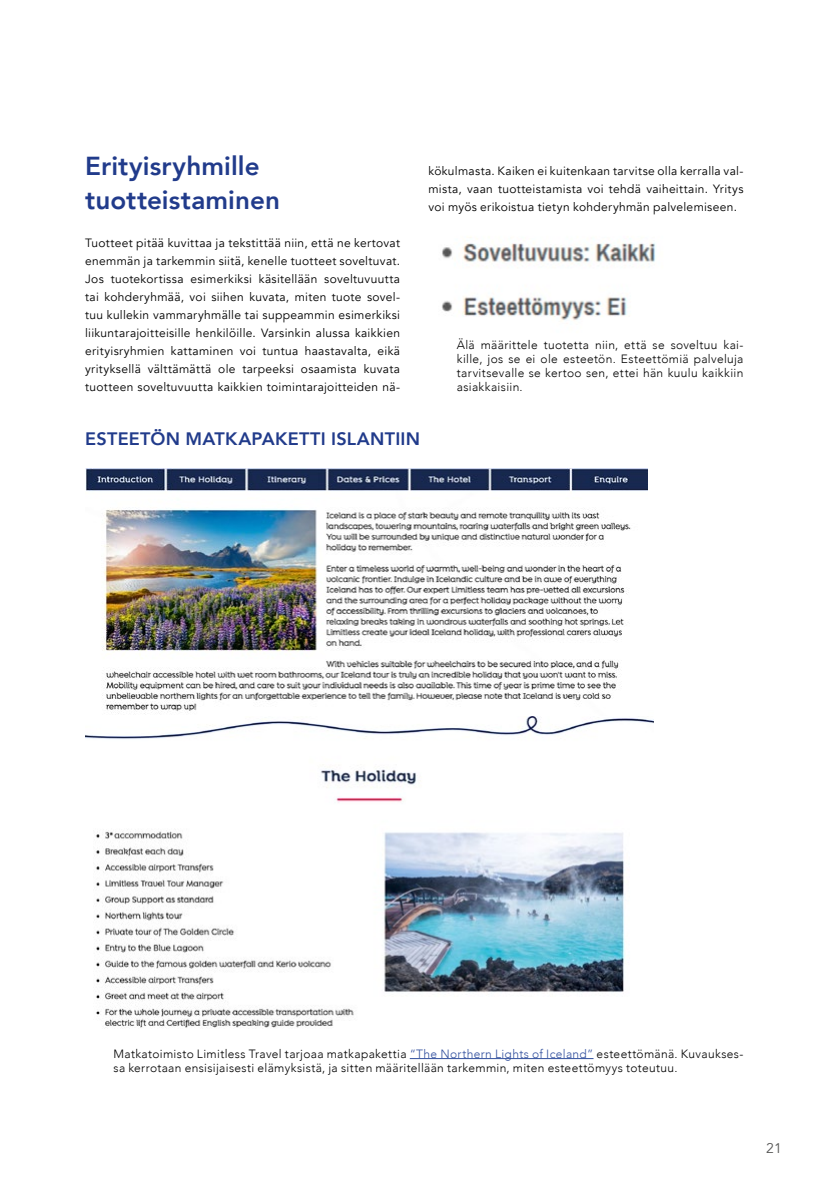
<style>
.page{position:relative;width:840px;height:1191px;background:#fff}
.page>*{position:absolute;margin:0;border:0;box-sizing:border-box;transform-origin:0 0}
.t1{font:800 26px/34px "Avenir";letter-spacing:.005em;color:#213b8b}
.t2{font:800 18px "Avenir";letter-spacing:.015em;color:#213b8b}
.t3{font:14px "Avenir";color:#575756}
.Body_copy{font:12px/18px "Avenir";letter-spacing:.025em;color:#000;text-align:justify}
.kuvateksti{font:300 12px/14px "Avenir";letter-spacing:.03em;color:#000;text-align:justify}
.s1{color:#32509e}
</style>
<div class="page">
<img style="left:442px;top:237px;width:214px;height:84px">
<hr style="left:409px;top:1058px;width:184px;height:1px;background:#32509e">
<img style="left:86px;top:716px;width:567px;height:312px">
<img style="left:86px;top:468px;width:561px;height:246px">
<h2 class="t1" style="left:85px;top:149px;width:196px">Erityisryhmille tuotteistaminen</h2>
<p class="Body_copy" style="left:85px;top:234px;width:316px">Tuotteet pitää kuvittaa ja tekstittää niin, että ne kertovat enemmän ja tarkemmin siitä, kenelle tuotteet soveltuvat.<br>Jos tuotekortissa esimerkiksi käsitellään soveltuvuutta tai kohderyhmää, voi siihen kuvata, miten tuote sovel&shy;tuu kullekin vammaryhmälle tai suppeammin esimerkiksi liikuntarajoitteisille henkilöille. Varsinkin alussa kaikkien erityisryhmien kattaminen voi tuntua haastavalta, eikä yrityksellä välttämättä ole tarpeeksi osaamista kuvata tuotteen soveltuvuutta kaikkien toimintarajoitteiden nä-</p>
<p class="Body_copy" style="left:428px;top:162px;width:316px">kökulmasta. Kaiken ei kuitenkaan tarvitse olla kerralla val&shy;mista, vaan tuotteistamista voi tehdä vaiheittain. Yritys voi myös erikoistua tietyn kohderyhmän palvelemiseen.</p>
<p class="kuvateksti" style="left:456px;top:338px;width:288px">Älä määrittele tuotetta niin, että se soveltuu kai&shy;kille, jos se ei ole esteetön. Esteettömiä palveluja tarvitsevalle se kertoo sen, ettei hän kuulu kaikkiin asiakkaisiin.</p>
<h3 class="t2" style="left:85px;top:425px;width:336px">ESTEETÖN MATKAPAKETTI ISLANTIIN</h3>
<p class="kuvateksti" style="left:113px;top:1046px;width:631px">Matkatoimisto Limitless Travel tarjoaa matkapakettia <span class="s1">“The Northern Lights of Iceland”</span> esteettömänä. Kuvaukses&shy;sa kerrotaan ensisijaisesti elämyksistä, ja sitten määritellään tarkemmin, miten esteettömyys toteutuu.</p>
<p class="t3" style="left:765px;top:1139px;width:17px">21</p>
</div>
